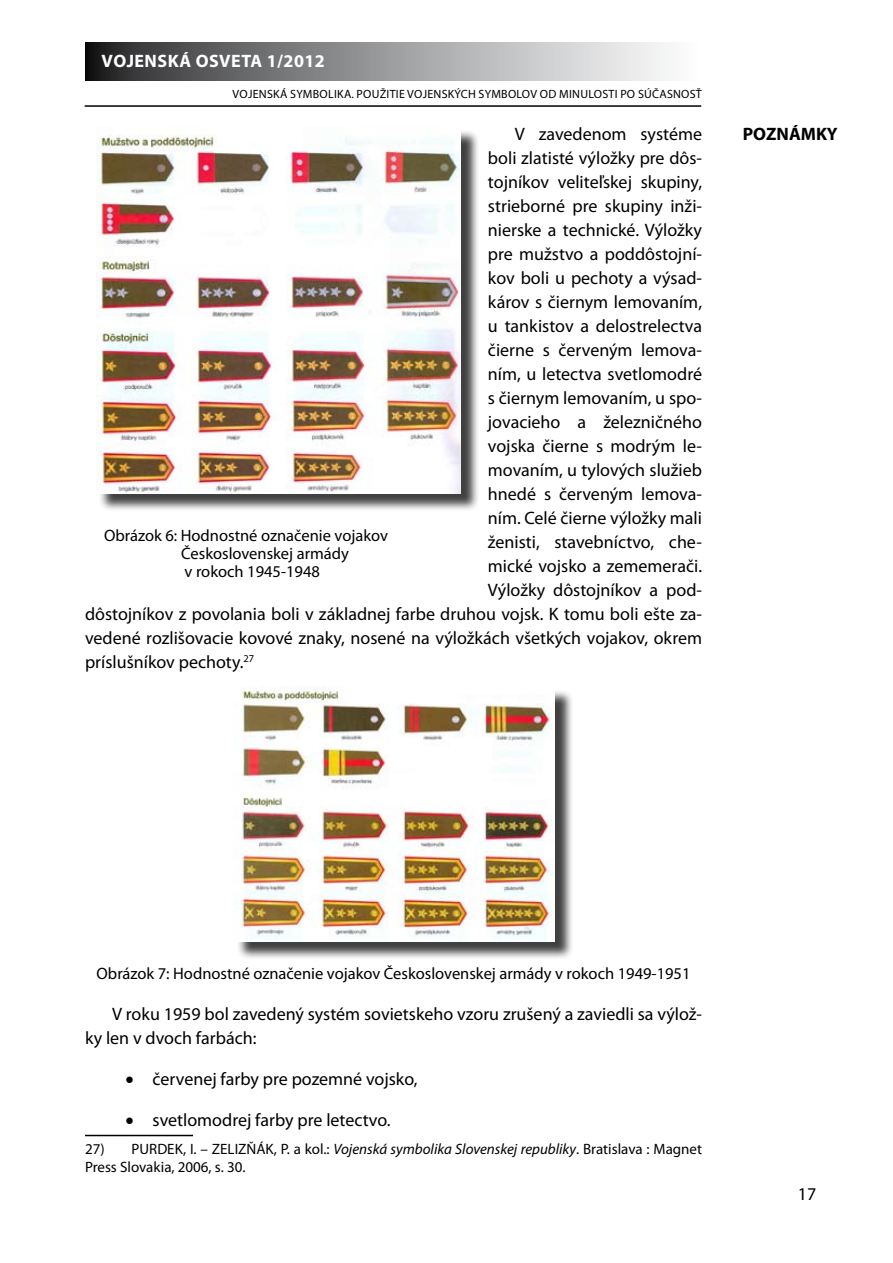
<style>
.page{position:relative;width:893px;height:1263px;background:#fff}
.page>*{position:absolute;margin:0;border:0;box-sizing:border-box;transform-origin:0 0}
.t1{font:18px/24px "Myriad Pro";color:#000;text-align:justify}
.t2{font:700 18px "Myriad Pro";letter-spacing:.025em;color:#fff}
.t3{font:700 18px "Myriad Pro";color:#000}
.t4{font:16.5px/18px "Myriad Pro";color:#000}
.t5{font:15px/18px "Myriad Pro";color:#000}
.t6{font:12px "Myriad Pro";letter-spacing:.02em;color:#000}
.s1{font-style:italic}
</style>
<div class="page">
<svg style="left:85px;top:43px;width:581px;height:38px;background:#929394"></svg>
<hr style="left:85px;top:105px;width:616px;height:2px;background:#000">
<div style="left:99px;top:129px;width:380px;height:383px;background:#000;opacity:.75"></div>
<img style="left:96px;top:129px;width:365px;height:364px">
<div style="left:236px;top:689px;width:337px;height:272px;background:#000;opacity:.75"></div>
<img style="left:234px;top:687px;width:321px;height:255px">
<hr style="left:85px;top:1135px;width:108px;height:1px;background:#000">
<p class="t2" style="left:102px;top:49px;width:225px">VOJENSKÁ OSVETA 1/2012</p>
<p class="t6" style="left:233px;top:87px;width:15px">Vojenská</p>
<p class="t6" style="left:290px;top:87px;width:8px">symbolika</p>
<p class="t6" style="left:351px;top:87px;width:41px">. Použitie</p>
<p class="t6" style="left:407px;top:87px;width:8px">vojensk</p>
<p class="t6" style="left:454px;top:87px;width:33px">ých symbolov</p>
<p class="t6" style="left:540px;top:87px;width:27px">od minulosti</p>
<p class="t6" style="left:620px;top:87px;width:26px">po súčasnosť</p>
<p class="t1" style="left:515px;top:122px;width:189px">V zavedenom systéme</p>
<p class="t3" style="left:743px;top:122px;width:96px">POZNÁMKY</p>
<p class="t1" style="left:488px;top:146px;width:216px">boli zlatisté výložky pre dôs&shy;tojníkov veliteľskej skupiny, strieborné pre skupiny inži&shy;nierske a technické. Výložky pre mužstvo a poddôstojní&shy;kov boli u pechoty a výsad&shy;károv s čiernym lemovaním, u tankistov a delostrelectva čierne s červeným lemova&shy;ním, u letectva svetlomodré s čiernym lemovaním, u spo&shy;jovacieho a železničného vojska čierne s modrým le&shy;movaním, u tylových služieb hnedé s červeným lemova&shy;ním. Celé čierne výložky mali ženisti, stavebníctvo, che&shy;mické vojsko a zememerači.<br>Výložky dôstojníkov a pod-</p>
<p class="t4" style="left:181px;top:526px;width:208px;text-indent:-77px">Obrázok 6: Hodnostné označenie vojakov<br>Československej armády<br>v rokoch 1945-1948</p>
<p class="t1" style="left:85px;top:601px;width:619px">dôstojníkov z povolania boli v základnej farbe druhou vojsk. K tomu boli ešte za&shy;vedené rozlišovacie kovové znaky, nosené na výložkách všetkých vojakov, okrem príslušníkov pechoty.<sup>27</sup></p>
<p class="t4" style="left:97px;top:964px;width:595px">Obrázok 7: Hodnostné označenie vojakov Československej armády v rokoch 1949-1951</p>
<p class="t1" style="left:85px;top:1001px;width:618px;text-indent:27px">V roku 1959 bol zavedený systém sovietskeho vzoru zrušený a zaviedli sa výlož&shy;ky len v dvoch farbách:</p>
<p class="t1" style="left:126px;top:1066px;width:293px">• červenej farby pre pozemné vojsko,</p>
<p class="t1" style="left:126px;top:1107px;width:266px">• svetlomodrej farby pre letectvo.</p>
<p class="t5" style="left:85px;top:1139px;width:618px">27) PURDEK, I. – ZELIZŇÁK, P. a kol.: <span class="s1">Vojenská symbolika Slovenskej republiky</span>. Bratislava : Magnet<br>Press Slovakia, 2006, s. 30.</p>
<p class="t1" style="left:798px;top:1181px;width:20px">17</p>
</div>
